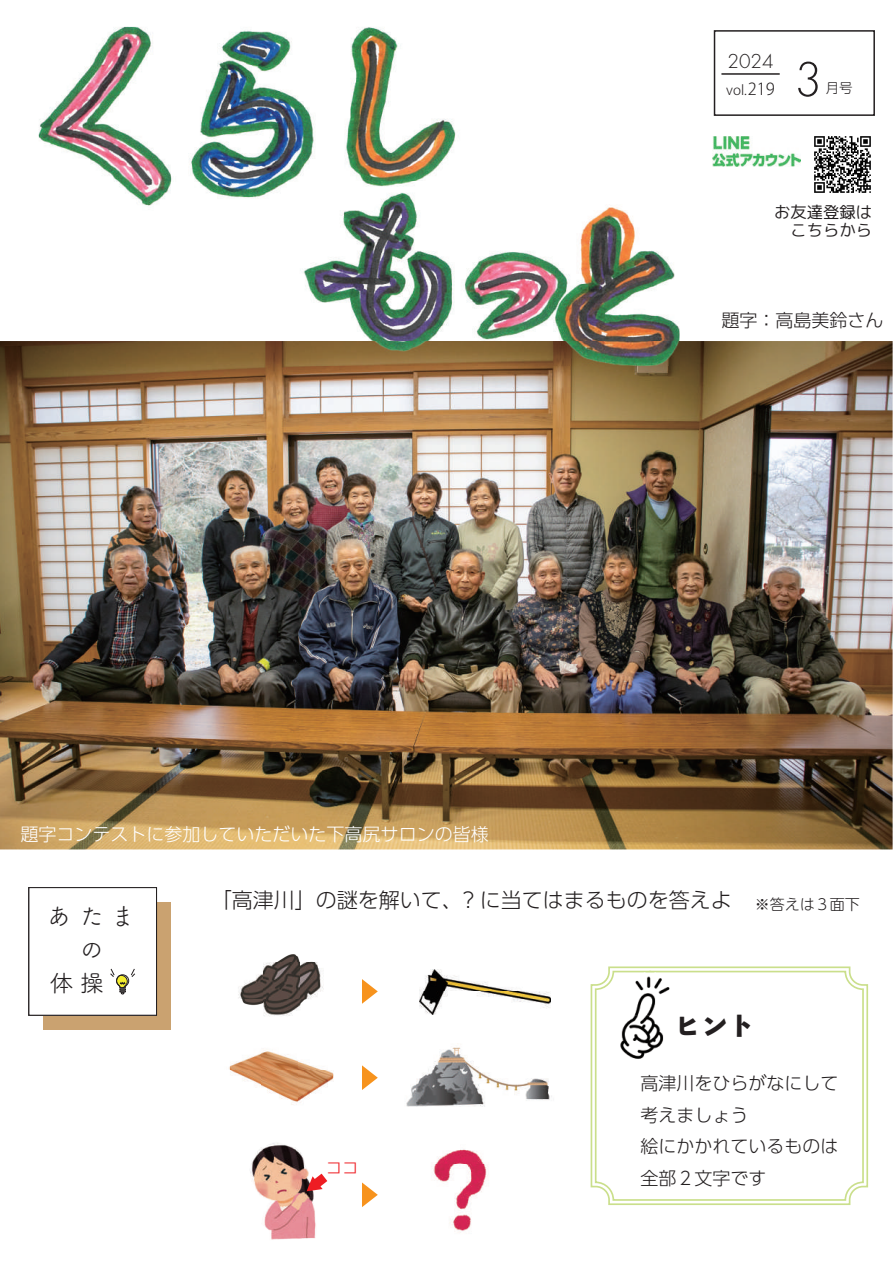
<style>
.page{position:relative;width:893px;height:1263px;background:#fff}
.page>*{position:absolute;margin:0;border:0;box-sizing:border-box;transform-origin:0 0}
.t1{font:300 51.15px "Futura PT";color:#231f20}
.t2{font:27px "Toppan Bunkyu Midashi Go Std EB";color:#231f20}
.t3{font:24px "Tsuku A Rd Gothic Std R";color:#231f20}
.t4{font:300 21px "UD Shin Go Pr 6 N";color:#231f20}
.t5{font:300 21px "Futura PT";color:#231f20}
.t6{font:300 18px/31.5px "UD Shin Go Pr 6 N";color:#231f20}
.t7{font:300 18px "UD Shin Go Pr 6 N";color:#fff}
.t8{font:16.35px/18px "mplus 1 p regular";color:#231f20;text-align:right}
.t9{font:300 16.35px "UD Shin Go Pr 6 N";color:#ee1d23}
.t10{font:300 15px "UD Shin M Go Pr 6 N";color:#231f20}
.t11{font:300 13.5px "Koz Go Pr 6 N";color:#231f20}
.t12{font:300 13.5px "UD Shin M Go Pr 6 N";color:#231f20}
.s1{font-size:16.5px}
</style>
<div class="page">
<img style="left:814px;top:136px;width:57px;height:57px">
<img style="left:713px;top:136px;width:87px;height:30px">
<div style="left:714px;top:30px;width:161px;height:86px;border:2px solid #231f20"></div>
<hr style="left:721px;top:73px;width:59px;height:2px;background:#231f20">
<div style="left:43px;top:902px;width:128px;height:127px;background:#caa270"></div>
<div style="left:29px;top:887px;width:128px;height:128px;background:#fff;border:1px solid #231f20"></div>
<svg style="left:110px;top:968px;width:25px;height:27px"></svg>
<img style="left:238px;top:954px;width:86px;height:45px">
<img style="left:242px;top:999px;width:58px;height:17px">
<img style="left:300px;top:999px;width:7px;height:7px">
<img style="left:419px;top:969px;width:99px;height:22px">
<svg style="left:362px;top:979px;width:16px;height:25px"></svg>
<svg style="left:362px;top:1065px;width:16px;height:25px"></svg>
<svg style="left:362px;top:1182px;width:16px;height:25px"></svg>
<img style="left:229px;top:1053px;width:32px;height:34px">
<img style="left:261px;top:1050px;width:73px;height:55px">
<img style="left:406px;top:991px;width:146px;height:116px">
<img style="left:432px;top:1149px;width:56px;height:84px">
<img style="left:250px;top:1143px;width:66px;height:97px">
<svg style="left:307px;top:1174px;width:20px;height:17px"></svg>
<img style="left:0;top:341px;width:893px;height:508px">
<img style="left:39px;top:27px;width:420px;height:179px">
<img style="left:300px;top:205px;width:380px;height:160px">
<img style="left:300px;top:182px;width:167px;height:36px">
<svg style="left:590px;top:966px;width:279px;height:239px"></svg>
<svg style="left:595px;top:971px;width:269px;height:230px"></svg>
<img style="left:628px;top:970px;width:46px;height:45px">
<img style="left:616px;top:1015px;width:49px;height:45px">
<p class="t5" style="left:728px;top:49px;width:48px">2024</p>
<p class="t11" style="left:726px;top:83px;width:50px">vol.<span class="s1">219</span></p>
<h1 class="t1" style="left:794px;top:50px;width:30px">3</h1>
<p class="t12" style="left:826px;top:77px;width:28px">月号</p>
<p class="t8" style="left:774px;top:203px;width:99px">お友達登録はこちらから</p>
<p class="t7" style="left:21px;top:819px;width:469px">題字コンテストに参加していただいた下高尻サロンの皆様</p>
<p class="t6" style="left:721px;top:303px;width:163px">題字：高島美鈴さん</p>
<h3 class="t3" style="left:47px;top:898px;width:89px">あたま</h3>
<h3 class="t3" style="left:80px;top:931px;width:26px">の</h3>
<h3 class="t3" style="left:49px;top:964px;width:56px">体操</h3>
<p class="t4" style="left:211px;top:883px;width:522px">「高津川」の謎を解いて、? に当てはまるものを答えよ</p>
<p class="t10" style="left:755px;top:892px;width:106px">※答えは３面下</p>
<p class="t9" style="left:326px;top:1154px;width:34px">ココ</p>
<h2 class="t2" style="left:674px;top:1005px;width:82px">ヒント</h2>
<p class="t6" style="left:641px;top:1067px;width:200px">高津川をひらがなにして考えましょう<br>絵にかかれているものは全部２文字です</p>
</div>
